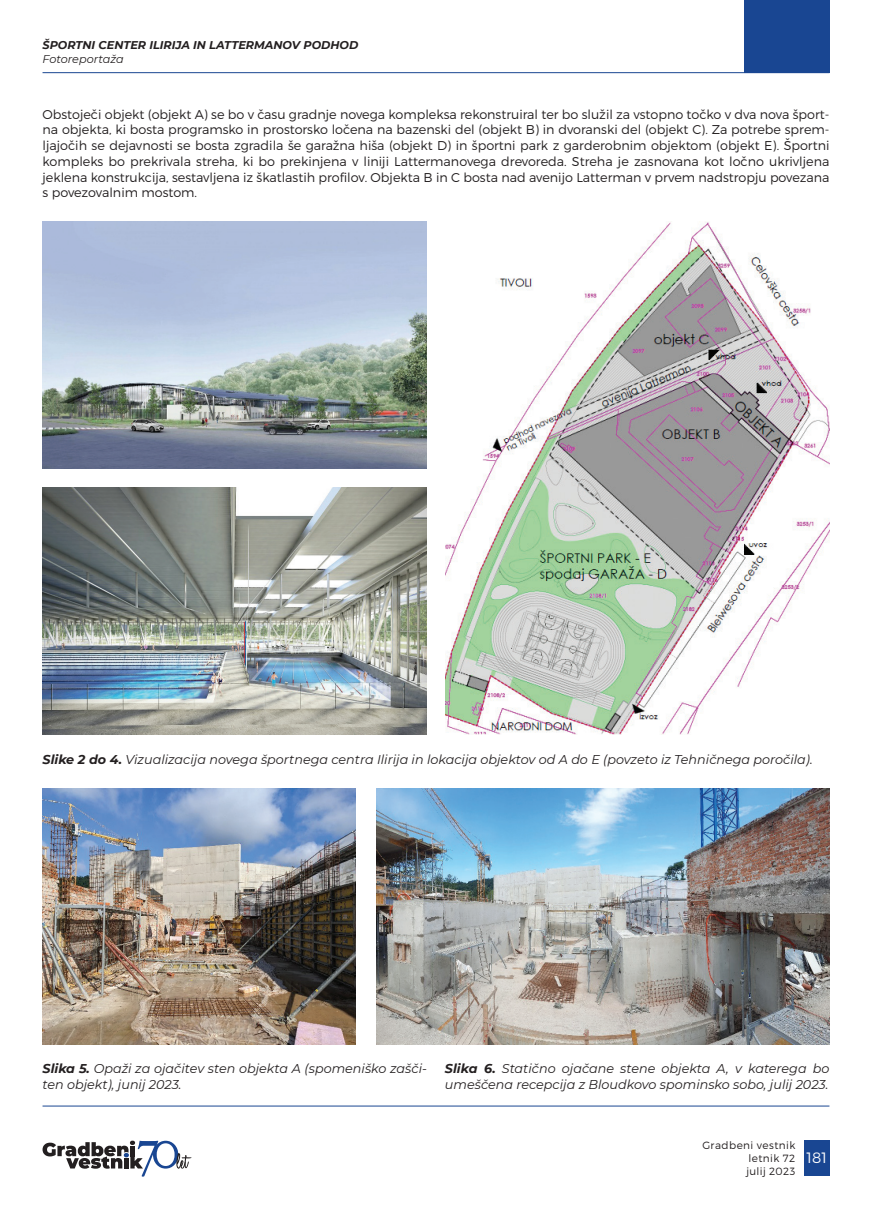
<style>
.page{position:relative;width:872px;height:1212px;background:#fff}
.page>*{position:absolute;margin:0;border:0;box-sizing:border-box;transform-origin:0 0}
.t1{font:300 15px "Montserrat";color:#fff}
.t2{font:300 12.75px/15.8px "Montserrat";color:#231f20;text-align:justify}
.t3{font:italic 12.75px/15.3px "Montserrat";color:#231f20}
.t4{font:italic 700 11.25px "Montserrat";color:#231f20}
.t5{font:italic 11.25px "Montserrat";color:#231f20}
.t6{font:300 10.5px/12.6px "Montserrat";letter-spacing:.035em;color:#231f20;text-align:justify}
.s1{font-weight:700}
</style>
<div class="page">
<div style="left:804px;top:1140px;width:25px;height:36px;background:#194692"></div>
<svg style="left:43px;top:1140px;width:148px;height:36px"></svg>
<hr style="left:43px;top:1106px;width:786px;height:1px;background:#194692">
<div style="left:744px;top:0;width:85px;height:72px;background:#194692"></div>
<hr style="left:43px;top:72px;width:786px;height:1px;background:#194692">
<img style="left:43px;top:222px;width:384px;height:246px">
<img style="left:43px;top:488px;width:384px;height:246px">
<img style="left:445px;top:222px;width:384px;height:512px">
<img style="left:43px;top:789px;width:312px;height:255px">
<img style="left:377px;top:789px;width:452px;height:255px">
<p class="t4" style="left:43px;top:37px;width:317px">ŠPORTNI CENTER ILIRIJA IN LATTERMANOV PODHOD</p>
<p class="t5" style="left:43px;top:51px;width:83px">Fotoreportaža</p>
<p class="t2" style="left:43px;top:106px;width:788px">Obstoječi objekt (objekt A) se bo v času gradnje novega kompleksa rekonstruiral ter bo služil za vstopno točko v dva nova šport&shy;na objekta, ki bosta programsko in prostorsko ločena na bazenski del (objekt B) in dvoranski del (objekt C). Za potrebe sprem&shy;ljajočih se dejavnosti se bosta zgradila še garažna hiša (objekt D) in športni park z garderobnim objektom (objekt E). Športni kompleks bo prekrivala streha, ki bo prekinjena v liniji Lattermanovega drevoreda. Streha je zasnovana kot ločno ukrivljena jeklena konstrukcija, sestavljena iz škatlastih profilov. Objekta B in C bosta nad avenijo Latterman v prvem nadstropju povezana s povezovalnim mostom.</p>
<p class="t3" style="left:43px;top:751px;width:771px"><span class="s1">Slike 2 do 4.</span> Vizualizacija novega športnega centra Ilirija in lokacija objektov od A do E (povzeto iz Tehničnega poročila).</p>
<p class="t3" style="left:43px;top:1061px;width:386px"><span class="s1">Slika 5.</span> Opaži za ojačitev sten objekta A (spomeniško zašči&shy;ten objekt), junij 2023.</p>
<p class="t3" style="left:445px;top:1061px;width:386px"><span class="s1">Slika 6.</span> Statično ojačane stene objekta A, v katerega bo umeščena recepcija z Bloudkovo spominsko sobo, julij 2023.</p>
<p class="t6" style="left:746px;top:1139px;width:51px;text-indent:-44px">Gradbeni vestnik letnik 72 julij 2023</p>
<p class="t1" style="left:806px;top:1149px;width:22px">181</p>
</div>
